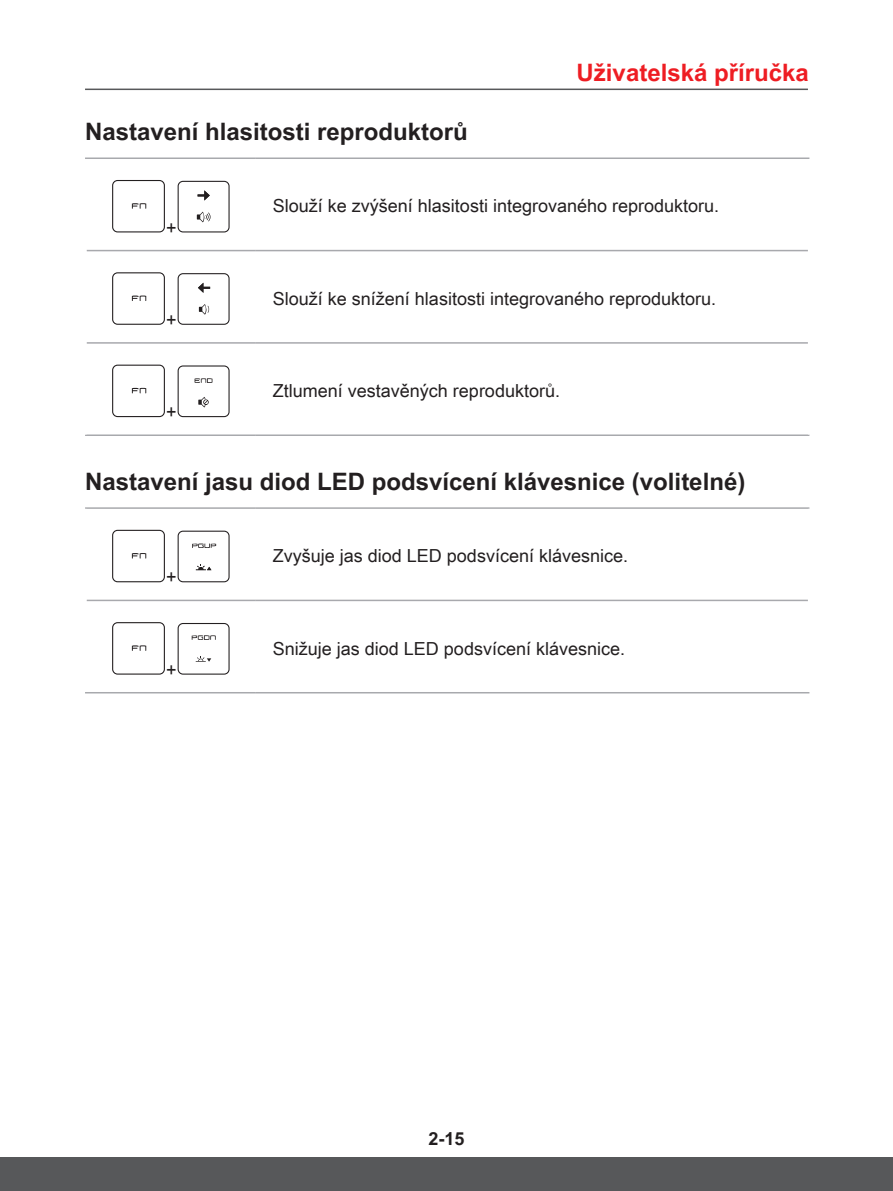
<style>
.page{position:relative;width:893px;height:1191px;background:#fff}
.page>*{position:absolute;margin:0;border:0;box-sizing:border-box;transform-origin:0 0}
.t1{font:700 24px "Arial Unicode MS";color:#231f20}
.t2{font:700 24px "Arial Unicode MS";color:#ee1d23}
.t3{font:18px "Arial Unicode MS";color:#231f20}
.t4{font:700 18px "Arial Unicode MS";color:#231f20}
</style>
<div class="page">
<hr style="left:85px;top:89px;width:723px;height:1px;background:#57585a">
<div style="left:0;top:1157px;width:893px;height:34px;background:#57585a"></div>
<hr style="left:85px;top:157px;width:171px;height:2px;background:#a8a9ad">
<hr style="left:256px;top:157px;width:553px;height:2px;background:#a8a9ad">
<hr style="left:87px;top:250px;width:169px;height:1px;background:#a8a9ad">
<hr style="left:256px;top:250px;width:552px;height:1px;background:#a8a9ad">
<hr style="left:87px;top:342px;width:169px;height:2px;background:#a8a9ad">
<hr style="left:256px;top:342px;width:552px;height:2px;background:#a8a9ad">
<hr style="left:85px;top:434px;width:171px;height:2px;background:#a8a9ad">
<hr style="left:256px;top:434px;width:553px;height:2px;background:#a8a9ad">
<div style="left:112px;top:180px;width:53px;height:52px;border:1px solid #231f20;border-radius:5px"></div>
<svg style="left:132px;top:203px;width:14px;height:6px"></svg>
<div style="left:178px;top:181px;width:52px;height:51px;border:1px solid #231f20;border-radius:5px"></div>
<svg style="left:197px;top:212px;width:14px;height:10px"></svg>
<svg style="left:198px;top:190px;width:12px;height:10px"></svg>
<div style="left:112px;top:272px;width:53px;height:53px;border:1px solid #231f20;border-radius:5px"></div>
<svg style="left:132px;top:295px;width:14px;height:6px"></svg>
<div style="left:178px;top:273px;width:52px;height:52px;border:1px solid #231f20;border-radius:5px"></div>
<svg style="left:199px;top:304px;width:10px;height:11px"></svg>
<svg style="left:198px;top:283px;width:12px;height:10px"></svg>
<div style="left:112px;top:364px;width:53px;height:53px;border:1px solid #231f20;border-radius:5px"></div>
<svg style="left:132px;top:387px;width:14px;height:6px"></svg>
<div style="left:178px;top:365px;width:52px;height:52px;border:1px solid #231f20;border-radius:5px"></div>
<svg style="left:195px;top:378px;width:17px;height:5px"></svg>
<svg style="left:198px;top:397px;width:11px;height:10px"></svg>
<hr style="left:85px;top:507px;width:171px;height:2px;background:#a8a9ad">
<hr style="left:256px;top:507px;width:553px;height:2px;background:#a8a9ad">
<hr style="left:87px;top:599px;width:169px;height:2px;background:#a8a9ad">
<hr style="left:256px;top:599px;width:552px;height:2px;background:#a8a9ad">
<hr style="left:85px;top:692px;width:171px;height:1px;background:#a8a9ad">
<hr style="left:256px;top:692px;width:553px;height:1px;background:#a8a9ad">
<div style="left:112px;top:530px;width:53px;height:52px;border:1px solid #231f20;border-radius:5px"></div>
<svg style="left:132px;top:553px;width:14px;height:5px"></svg>
<div style="left:178px;top:530px;width:52px;height:52px;border:1px solid #231f20;border-radius:5px"></div>
<svg style="left:192px;top:543px;width:24px;height:5px"></svg>
<svg style="left:196px;top:564px;width:15px;height:6px"></svg>
<div style="left:112px;top:622px;width:53px;height:52px;border:1px solid #231f20;border-radius:5px"></div>
<svg style="left:132px;top:645px;width:14px;height:6px"></svg>
<div style="left:178px;top:623px;width:52px;height:51px;border:1px solid #231f20;border-radius:5px"></div>
<svg style="left:192px;top:635px;width:24px;height:5px"></svg>
<svg style="left:197px;top:656px;width:14px;height:5px"></svg>
<h1 class="t1" style="left:85px;top:114px;width:384px">Nastavení hlasitosti reproduktorů</h1>
<h1 class="t2" style="left:577px;top:55px;width:234px">Uživatelská příručka</h1>
<p class="t3" style="left:166px;top:214px;width:12px">+</p>
<p class="t3" style="left:166px;top:306px;width:12px">+</p>
<p class="t3" style="left:166px;top:399px;width:12px">+</p>
<p class="t3" style="left:273px;top:193px;width:448px">Slouží ke zvýšení hlasitosti integrovaného reproduktoru.</p>
<p class="t3" style="left:273px;top:285px;width:445px">Slouží ke snížení hlasitosti integrovaného reproduktoru.</p>
<p class="t3" style="left:273px;top:378px;width:289px">Ztlumení vestavěných reproduktorů.</p>
<h1 class="t1" style="left:85px;top:464px;width:662px">Nastavení jasu diod LED podsvícení klávesnice (volitelné)</h1>
<p class="t3" style="left:166px;top:564px;width:12px">+</p>
<p class="t3" style="left:166px;top:656px;width:12px">+</p>
<p class="t3" style="left:273px;top:543px;width:357px">Zvyšuje jas diod LED podsvícení klávesnice.</p>
<p class="t3" style="left:273px;top:635px;width:354px">Snižuje jas diod LED podsvícení klávesnice.</p>
<p class="t4" style="left:428px;top:1125px;width:38px">2-15</p>
</div>
